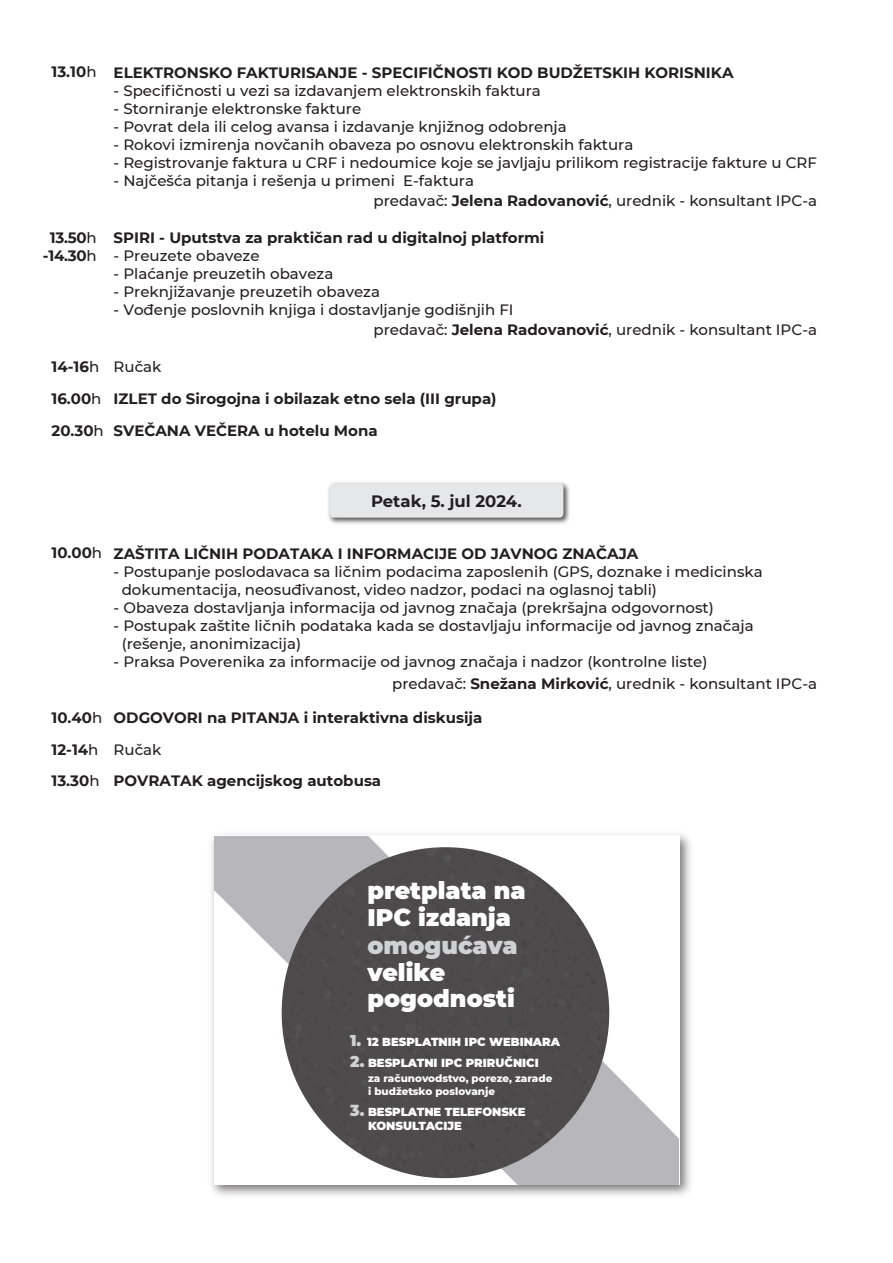
<style>
.page{position:relative;width:893px;height:1263px;background:#fff}
.page>*{position:absolute;margin:0;border:0;box-sizing:border-box;transform-origin:0 0}
.t1{font:900 24px/26.1px "Montserrat";color:#fff}
.t2{font:900 24px "Montserrat";color:#c5c6c8}
.t3{font:700 16.5px "Montserrat";color:#231f20}
.t4{font:900 15.6px/21.1px "Montserrat";color:#c5c6c8}
.t5{font:500 15px/20px "Montserrat";color:#231f20}
.t6{font:700 15px/18px "Montserrat";color:#231f20;text-align:center}
.t7{font:900 11.7px/14px "Montserrat";color:#fff}
.t8{font:800 10.5px/12.6px "Montserrat";color:#fff}
.s1{font-weight:500}
.s2{font-weight:700}
.s3{font-size:15.6px;color:#c5c6c8}
</style>
<div class="page">
<img style="left:328px;top:482px;width:242px;height:42px">
<div style="left:330px;top:484px;width:233px;height:34px;background:#e6e7e9;border-radius:4px"></div>
<img style="left:211px;top:834px;width:480px;height:362px">
<div style="left:214px;top:836px;width:465px;height:349px;background:#fff"></div>
<svg style="left:214px;top:836px;width:165px;height:204px"></svg>
<svg style="left:511px;top:1070px;width:167px;height:114px;fill:#b7b7bb"></svg>
<svg style="left:284px;top:847px;width:327px;height:331px;background:#6c696a"></svg>
<p class="t6" style="left:52px;top:62px;width:47px">13.10<span class="s1">h</span></p>
<p class="t6" style="left:43px;top:228px;width:55px">13.50<span class="s1">h </span>-14.30<span class="s1">h</span></p>
<p class="t6" style="left:114px;top:63px;width:621px">ELEKTRONSKO FAKTURISANJE - SPECIFIČNOSTI KOD BUDŽETSKIH KORISNIKA</p>
<p class="t5" style="left:114px;top:80px;width:429px">- Specifičnosti u vezi sa izdavanjem elektronskih faktura</p>
<p class="t5" style="left:114px;top:98px;width:249px">- Storniranje elektronske fakture</p>
<p class="t5" style="left:114px;top:116px;width:455px">- Povrat dela ili celog avansa i izdavanje knjižnog odobrenja</p>
<p class="t5" style="left:114px;top:134px;width:521px">- Rokovi izmirenja novčanih obaveza po osnovu elektronskih faktura</p>
<p class="t5" style="left:114px;top:152px;width:705px">- Registrovanje faktura u CRF i nedoumice koje se javljaju prilikom registracije fakture u CRF</p>
<p class="t5" style="left:373px;top:170px;width:445px;text-indent:-260px">- Najčešća pitanja i rešenja u primeni E-faktura<br>predavač: <span class="s2">Jelena Radovanović</span>, urednik - konsultant IPC-a</p>
<p class="t6" style="left:114px;top:228px;width:432px">SPIRI - Uputstva za praktičan rad u digitalnoj platformi</p>
<p class="t5" style="left:114px;top:245px;width:148px">- Preuzete obaveze</p>
<p class="t5" style="left:114px;top:263px;width:221px">- Plaćanje preuzetih obaveza</p>
<p class="t5" style="left:114px;top:281px;width:268px">- Preknjižavanje preuzetih obaveza</p>
<p class="t5" style="left:373px;top:299px;width:445px;text-indent:-260px">- Vođenje poslovnih knjiga i dostavljanje godišnjih FI<br>predavač: <span class="s2">Jelena Radovanović</span>, urednik - konsultant IPC-a</p>
<p class="t5" style="left:52px;top:356px;width:111px"><span class="s2">14-16</span>h Ručak</p>
<p class="t6" style="left:52px;top:381px;width:447px;line-height:32.2px;text-align:left">16.00<span class="s1">h</span> IZLET do Sirogojna i obilazak etno sela (III grupa)<br>20.30<span class="s1">h</span> SVEČANA VEČERA u hotelu Mona</p>
<p class="t3" style="left:371px;top:489px;width:152px">Petak, 5. jul 2024.</p>
<p class="t6" style="left:52px;top:543px;width:52px">10.00<span class="s1">h</span></p>
<p class="t6" style="left:114px;top:544px;width:526px">ZAŠTITA LIČNIH PODATAKA I INFORMACIJE OD JAVNOG ZNAČAJA</p>
<p class="t5" style="left:122px;top:562px;width:643px;line-height:18px;text-indent:-8px">- Postupanje poslodavaca sa ličnim podacima zaposlenih (GPS, doznake i medicinska dokumentacija, neosuđivanost, video nadzor, podaci na oglasnoj tabli)</p>
<p class="t5" style="left:114px;top:597px;width:602px">- Obaveza dostavljanja informacija od javnog značaja (prekršajna odgovornost)</p>
<p class="t5" style="left:122px;top:616px;width:634px;line-height:18px;text-indent:-8px">- Postupak zaštite ličnih podataka kada se dostavljaju informacije od javnog značaja (rešenje, anonimizacija)</p>
<p class="t5" style="left:392px;top:650px;width:426px;line-height:22px;text-indent:-279px">- Praksa Poverenika za informacije od javnog značaja i nadzor (kontrolne liste)<br>predavač: <span class="s2">Snežana Mirković</span>, urednik - konsultant IPC-a</p>
<p class="t6" style="left:52px;top:708px;width:432px">10.40<span class="s1">h</span> ODGOVORI na PITANJA i interaktivna diskusija</p>
<p class="t5" style="left:52px;top:739px;width:111px"><span class="s2">12-14</span>h Ručak</p>
<p class="t6" style="left:52px;top:771px;width:331px">13.30<span class="s1">h</span> POVRATAK agencijskog autobusa</p>
<h1 class="t1" style="left:367px;top:875px;width:160px;line-height:27.5px">pretplata na<br>IPC izdanja</h1>
<h1 class="t2" style="left:367px;top:927px;width:151px">omogućava</h1>
<h1 class="t1" style="left:367px;top:957px;width:149px">velike pogodnosti</h1>
<p class="t4" style="left:350px;top:1029px;width:16px">1.<br>2.</p>
<p class="t7" style="left:367px;top:1034px;width:195px">12 BESPLATNIH IPC WEBINARA</p>
<p class="t7" style="left:368px;top:1055px;width:172px">BESPLATNI IPC PRIRUČNICI</p>
<p class="t8" style="left:368px;top:1072px;width:186px">za računovodstvo, poreze, zarade i budžetsko poslovanje</p>
<p class="t7" style="left:368px;top:1104px;width:159px;text-indent:-18px"><span class="s3">3.</span> BESPLATNE TELEFONSKE<br>KONSULTACIJE</p>
</div>
